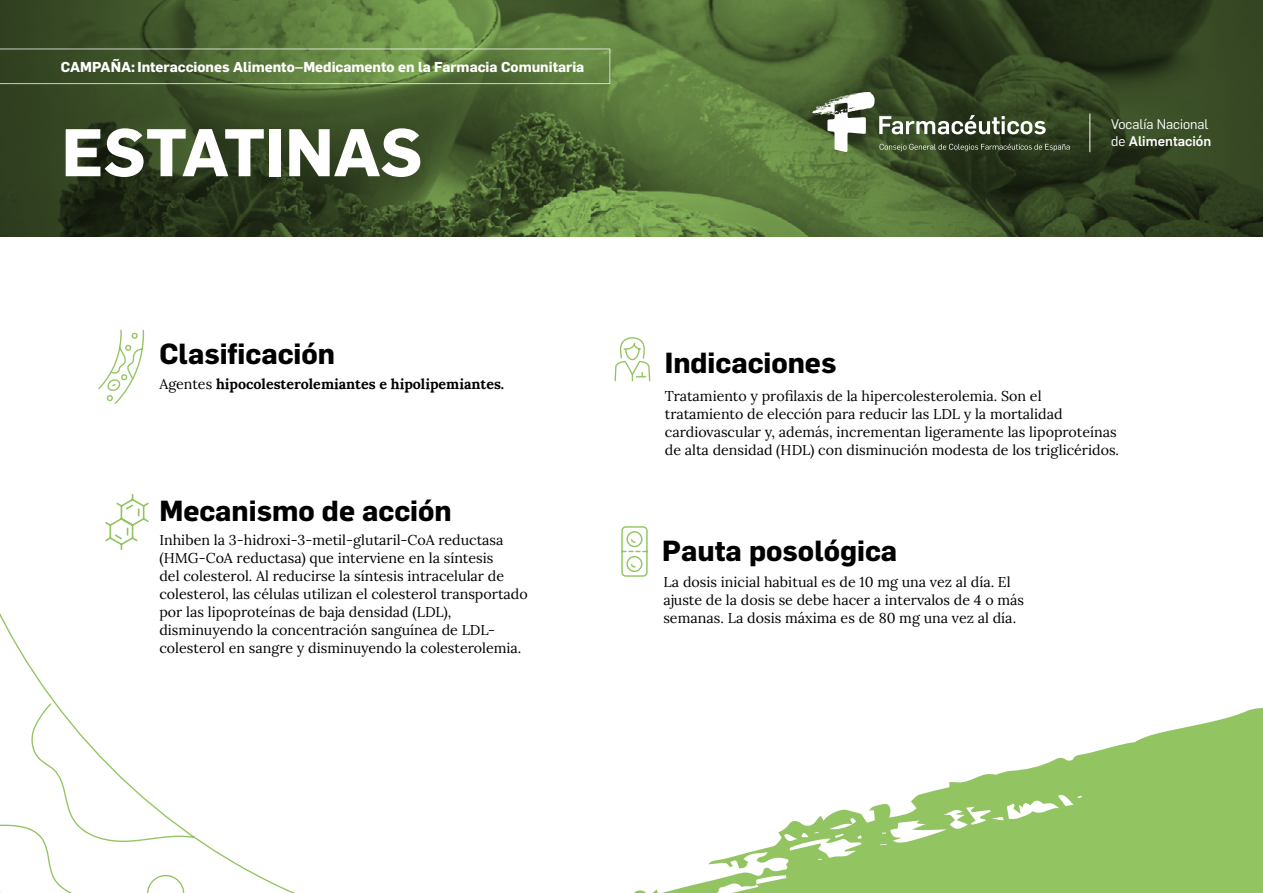
<style>
.page{position:relative;width:1263px;height:893px;background:#fff}
.page>*{position:absolute;margin:0;border:0;box-sizing:border-box;transform-origin:0 0}
.t1{font:700 66px "Flama";color:#fff}
.t2{font:700 28.5px "Flama";color:#000}
.t3{font:14.25px/18px "Lora";color:#000}
.t4{font:700 14.25px "Lora";color:#000}
.t5{font:700 14.1px "Flama";color:#fff}
.t6{font:13.65px/16.5px "Flama";color:#fff}
.s1{font-weight:500}
.s2{font-weight:400}
</style>
<div class="page">
<img style="left:0;top:0;width:1263px;height:236px">
<svg style="left:0;top:49px;width:610px;height:35px;background:#59743d"></svg>
<svg style="left:105px;top:494px;width:44px;height:56px"></svg>
<svg style="left:614px;top:338px;width:37px;height:44px"></svg>
<svg style="left:621px;top:526px;width:27px;height:51px"></svg>
<hr style="left:1089px;top:114px;width:1px;height:38px;background:#fff">
<svg style="left:812px;top:92px;width:258px;height:60px;background:#5a684b"></svg>
<svg style="left:98px;top:329px;width:47px;height:75px"></svg>
<svg style="left:634px;top:707px;width:629px;height:186px"></svg>
<svg style="left:0;top:613px;width:295px;height:280px"></svg>
<p class="t5" style="left:61px;top:58px;width:525px">CAMPAÑA: Interacciones Alimento–Medicamento en la Farmacia Comunitaria</p>
<h1 class="t1" style="left:62px;top:113px;width:362px">ESTATINAS</h1>
<h2 class="t2" style="left:159px;top:336px;width:177px">Clasificación</h2>
<h2 class="t2" style="left:665px;top:346px;width:173px">Indicaciones</h2>
<p class="t6" style="left:1111px;top:115px;width:102px">Vocalía Nacional de <span class="s1">Alimentación</span></p>
<p class="t4" style="left:159px;top:372px;width:346px"><span class="s2">Agentes</span> hipocolesterolemiantes e hipolipemiantes.</p>
<h2 class="t2" style="left:159px;top:493px;width:294px">Mecanismo de acción</h2>
<p class="t3" style="left:159px;top:530px;width:370px">Inhiben la 3-hidroxi-3-metil-glutaril-CoA reductasa (HMG-CoA reductasa) que interviene en la síntesis<br>del colesterol. Al reducirse la síntesis intracelular de colesterol, las células utilizan el colesterol transportado por las lipoproteínas de baja densidad (LDL), disminuyendo la concentración sanguínea de LDL&shy;colesterol en sangre y disminuyendo la colesterolemia.</p>
<p class="t3" style="left:665px;top:386px;width:456px">Tratamiento y profilaxis de la hipercolesterolemia. Son el tratamiento de elección para reducir las LDL y la mortalidad cardiovascular y, además, incrementan ligeramente las lipoproteínas de alta densidad (HDL) con disminución modesta de los triglicéridos.</p>
<h2 class="t2" style="left:662px;top:533px;width:236px">Pauta posológica</h2>
<p class="t3" style="left:663px;top:572px;width:362px">La dosis inicial habitual es de 10 mg una vez al día. El ajuste de la dosis se debe hacer a intervalos de 4 o más semanas. La dosis máxima es de 80 mg una vez al día.</p>
</div>
